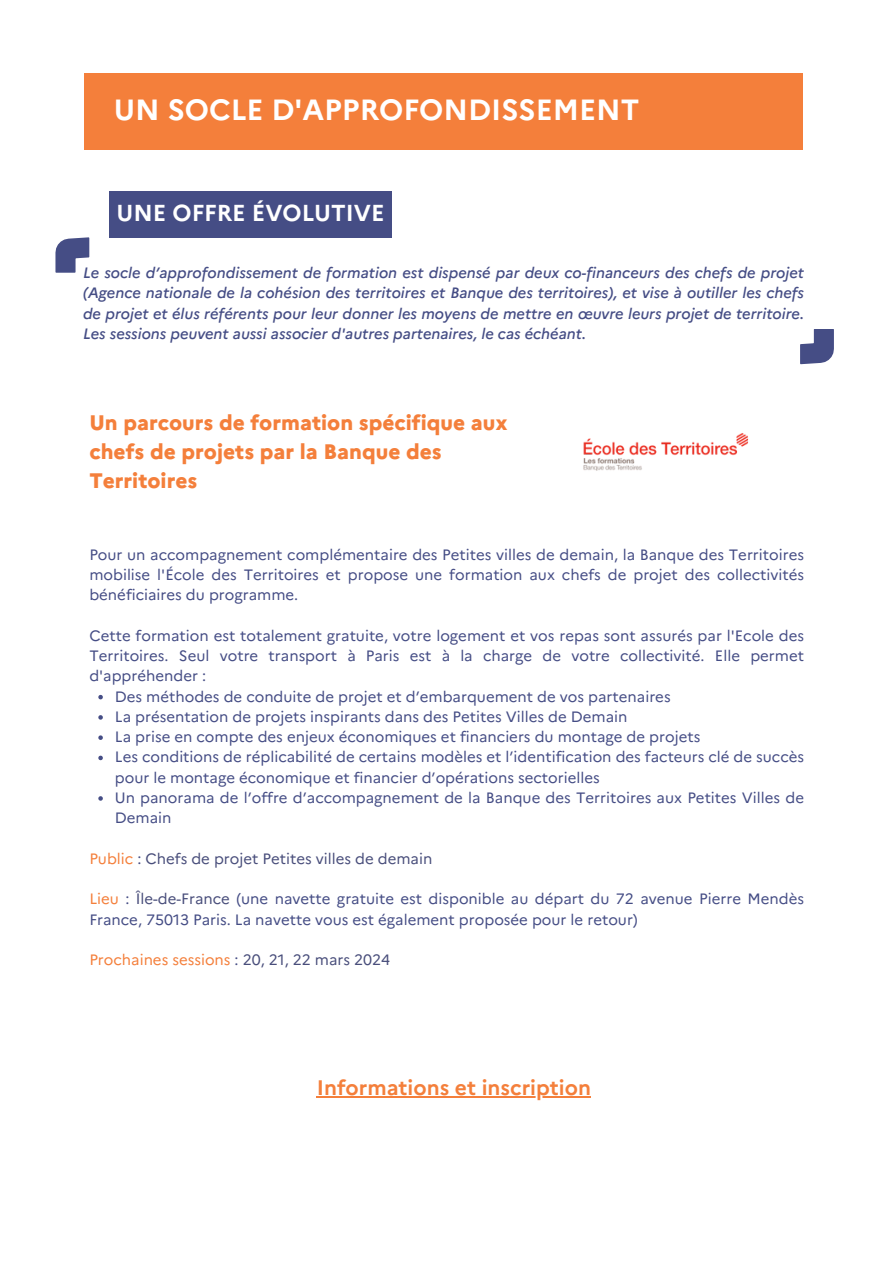
<style>
.page{position:relative;width:893px;height:1264px;background:#fff}
.page>*{position:absolute;margin:0;border:0;box-sizing:border-box;transform-origin:0 0}
.t1{font:700 29.25px "Marianne";color:#fff}
.t2{font:700 23.1px "Marianne";color:#fff}
.t3{font:800 21px/29.2px "Marianne";color:#f47f3b}
.t4{font:700 21px "Marianne";color:#f47f3b}
.t5{font:15px/20.2px "Marianne";color:#454d85}
.t6{font:italic 500 15px/20.2px "Marianne";color:#454d85;text-align:justify}
.t7{font:15px "Marianne";color:#494e7b}
.t8{font:15px "Marianne";color:#f47f3b}
.s1{color:#f47f3b}
.s2{color:#454d85}
.s3{color:#494e7b}
</style>
<div class="page">
<div style="left:84px;top:73px;width:718px;height:77px;background:#f47f3b"></div>
<div style="left:109px;top:191px;width:282px;height:47px;background:#454d85"></div>
<svg style="left:56px;top:237px;width:33px;height:35px"></svg>
<svg style="left:800px;top:329px;width:33px;height:35px"></svg>
<svg style="left:98px;top:695px;width:5px;height:4px"></svg>
<svg style="left:98px;top:715px;width:5px;height:4px"></svg>
<svg style="left:98px;top:735px;width:5px;height:5px"></svg>
<svg style="left:98px;top:755px;width:5px;height:5px"></svg>
<svg style="left:98px;top:796px;width:5px;height:4px"></svg>
<img style="left:583px;top:433px;width:166px;height:38px">
<hr style="left:317px;top:1096px;width:274px;height:1px;background:#f47f3b">
<p class="t1" style="left:114px;top:92px;width:527px">UN SOCLE D'APPROFONDISSEMENT</p>
<p class="t2" style="left:116px;top:198px;width:269px">UNE OFFRE ÉVOLUTIVE</p>
<p class="t6" style="left:83px;top:261px;width:722px">Le socle d’approfondissement de formation est dispensé par deux co-financeurs des chefs de projet (Agence nationale de la cohésion des territoires et Banque des territoires), et vise à outiller les chefs de projet et élus référents pour leur donner les moyens de mettre en œuvre leurs projet de territoire.<br>Les sessions peuvent aussi associer d'autres partenaires, le cas échéant.</p>
<p class="t3" style="left:89px;top:407px;width:420px">Un parcours de formation spécifique aux chefs de projets par la Banque des<br>Territoires</p>
<h1 class="t5" style="left:89px;top:544px;width:716px;text-align:justify">Pour un accompagnement complémentaire des Petites villes de demain, la Banque des Territoires mobilise l'École des Territoires et propose une formation aux chefs de projet des collectivités bénéficiaires du programme.</h1>
<p class="t5" style="left:89px;top:625px;width:716px;text-align:justify">Cette formation est totalement gratuite, votre logement et vos repas sont assurés par l'Ecole des Territoires. Seul votre transport à Paris est à la charge de votre collectivité. Elle permet d'appréhender :</p>
<h2 class="t5" style="left:115px;top:686px;width:557px">Des méthodes de conduite de projet et d’embarquement de vos partenaires</h2>
<p class="t5" style="left:115px;top:706px;width:514px">La présentation de projets inspirants dans des Petites Villes de Demain</p>
<h4 class="t5" style="left:115px;top:726px;width:587px">La prise en compte des enjeux économiques et financiers du montage de projets</h4>
<p class="t5" style="left:115px;top:747px;width:690px">Les conditions de réplicabilité de certains modèles et l’identification des facteurs clé de succès pour le montage économique et financier d’opérations sectorielles</p>
<h3 class="t5" style="left:115px;top:787px;width:690px">Un panorama de l’offre d’accompagnement de la Banque des Territoires aux Petites Villes de<br>Demain</h3>
<p class="t7" style="left:89px;top:849px;width:344px"><span class="s1">Public</span> <span class="s2">:</span> Chefs de projet Petites villes de demain</p>
<p class="t5" style="left:89px;top:888px;width:716px"><span class="s1">Lieu</span> : <span class="s3">Île-de-France</span> (une navette gratuite est disponible au départ du 72 avenue Pierre Mendès<br>France, 75013 Paris. La navette vous est également proposée pour le retour)</p>
<p class="t8" style="left:89px;top:950px;width:302px">Prochaines sessions <span class="s2">:</span> <span class="s3">20, 21, 22 mars 2024</span></p>
<p class="t4" style="left:317px;top:1074px;width:275px">Informations et inscription</p>
</div>
